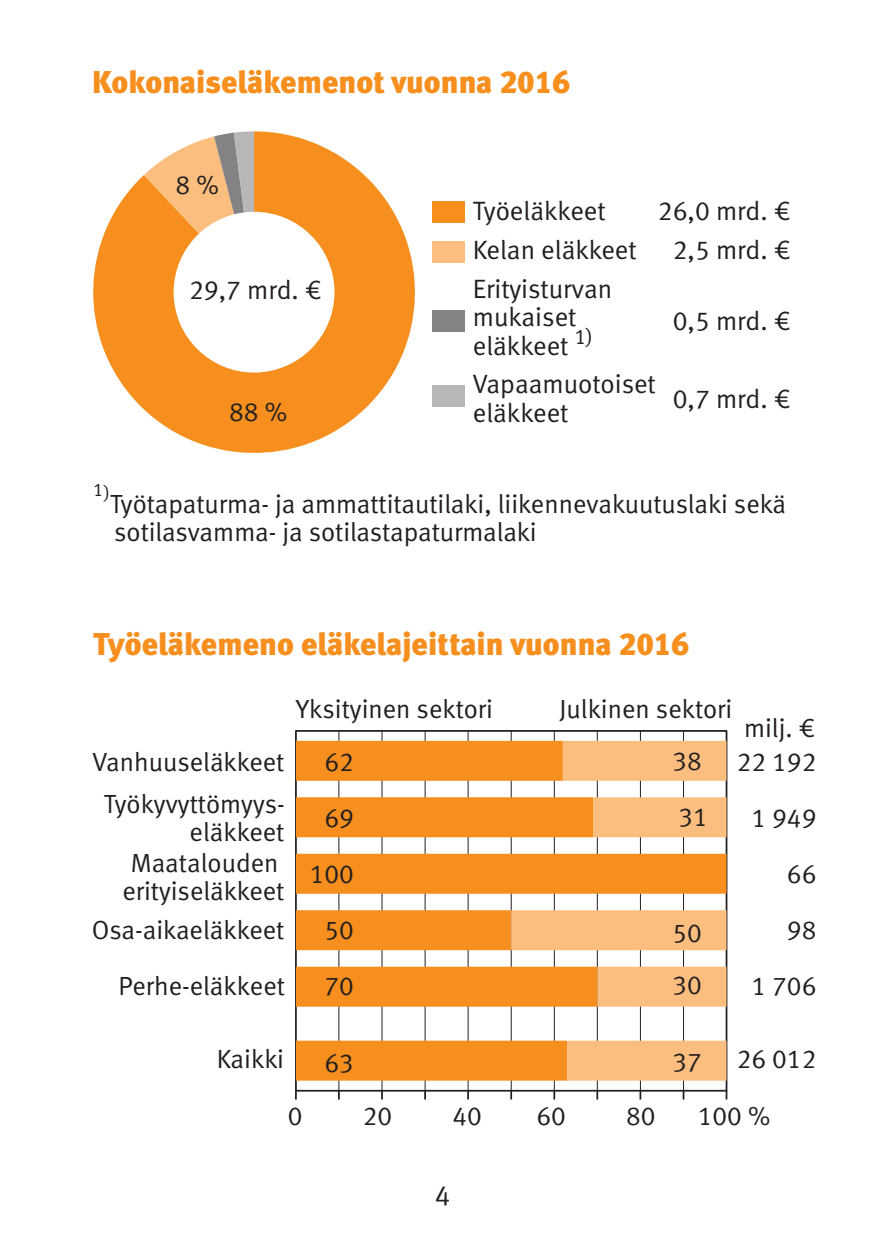
<style>
.page{position:relative;width:875px;height:1243px;background:#fff}
.page>*{position:absolute;margin:0;border:0;box-sizing:border-box;transform-origin:0 0}
.OTSIKKO{font:31.5px "Meta Black LF";color:#f68f1e}
.t1{font:28px "Meta Normal LF";color:#231f20}
.t2{font:26.6px/38.9px "Meta Normal LF";color:#231f20}
.Alahuomautus{font:26.25px/56px "Meta Normal LF";color:#231f20}
.Alahuomautus-2{font:18.2px "Meta Normal LF";color:#231f20}
</style>
<div class="page">
<svg style="left:93px;top:131px;width:322px;height:322px;fill:#f68f1e"></svg>
<svg style="left:144px;top:131px;width:110px;height:103px"></svg>
<div style="left:432px;top:202px;width:32px;height:21px;background:#f68f1e"></div>
<div style="left:432px;top:242px;width:32px;height:21px;background:#fcbe7e"></div>
<div style="left:432px;top:310px;width:32px;height:22px;background:#848284"></div>
<div style="left:432px;top:385px;width:32px;height:22px;background:#b8b6b7"></div>
<hr style="left:338px;top:731px;width:1px;height:360px;background:#231f20">
<hr style="left:381px;top:731px;width:1px;height:360px;background:#231f20">
<hr style="left:424px;top:731px;width:2px;height:360px;background:#231f20">
<hr style="left:467px;top:731px;width:2px;height:360px;background:#231f20">
<hr style="left:510px;top:731px;width:2px;height:360px;background:#231f20">
<hr style="left:553px;top:731px;width:2px;height:360px;background:#231f20">
<hr style="left:596px;top:731px;width:2px;height:360px;background:#231f20">
<hr style="left:640px;top:731px;width:1px;height:360px;background:#231f20">
<hr style="left:683px;top:731px;width:1px;height:360px;background:#231f20">
<div style="left:295px;top:730px;width:432px;height:362px;border:2px solid #231f20"></div>
<svg style="left:296px;top:741px;width:215px;height:340px;fill:#f68f1e"></svg>
<svg style="left:511px;top:741px;width:215px;height:340px"></svg>
<svg style="left:295px;top:1091px;width:2px;height:9px"></svg>
<svg style="left:338px;top:1091px;width:2px;height:9px"></svg>
<svg style="left:381px;top:1091px;width:2px;height:9px"></svg>
<svg style="left:424px;top:1091px;width:2px;height:9px"></svg>
<svg style="left:467px;top:1091px;width:2px;height:9px"></svg>
<svg style="left:510px;top:1091px;width:2px;height:9px"></svg>
<svg style="left:553px;top:1091px;width:2px;height:9px"></svg>
<svg style="left:596px;top:1091px;width:2px;height:9px"></svg>
<svg style="left:639px;top:1091px;width:2px;height:9px"></svg>
<svg style="left:682px;top:1091px;width:2px;height:9px"></svg>
<svg style="left:725px;top:1091px;width:2px;height:9px"></svg>
<p class="OTSIKKO" style="left:92px;top:63px;width:479px">Kokonaiseläkemenot vuonna 2016</p>
<p class="t2" style="left:175px;top:166px;width:45px">8 %</p>
<p class="t2" style="left:189px;top:270px;width:134px">29,7 mrd. €</p>
<p class="t2" style="left:229px;top:392px;width:60px">88 %</p>
<p class="t2" style="left:473px;top:191px;width:165px">Työeläkkeet<br>Kelan eläkkeet<br>Erityisturvan</p>
<p class="t2" style="left:473px;top:303px;width:122px;line-height:28.3px">mukaiset eläkkeet <sup>1)</sup></p>
<p class="t2" style="left:473px;top:370px;width:184px;line-height:28.3px">Vapaamuotoiset eläkkeet</p>
<p class="t2" style="left:658px;top:191px;width:134px;text-align:center">26,0 mrd. €<br>2,5 mrd. €</p>
<p class="t2" style="left:673px;top:301px;width:119px">0,5 mrd. €</p>
<p class="t2" style="left:673px;top:379px;width:119px">0,7 mrd. €</p>
<p class="Alahuomautus-2" style="left:93px;top:481px;width:18px">1)</p>
<p class="Alahuomautus" style="left:110px;top:490px;width:677px;line-height:28px">Työtapaturma- ja ammattitautilaki, liikennevakuutuslaki sekä sotilasvamma- ja sotilastapaturmalaki</p>
<p class="OTSIKKO" style="left:93px;top:625px;width:597px">Työeläkemeno eläkelajeittain vuonna 2016</p>
<p class="Alahuomautus" style="left:92px;top:740px;width:194px;line-height:42px;text-align:center">Vanhuuseläkkeet<br>Työkyvyttömyys-</p>
<p class="Alahuomautus" style="left:131px;top:815px;width:155px;line-height:31.5px;text-align:right">eläkkeet<br>Maatalouden</p>
<p class="Alahuomautus" style="left:92px;top:871px;width:194px;line-height:38.5px;text-align:right">erityiseläkkeet<br>Osa-aikaeläkkeet</p>
<p class="Alahuomautus" style="left:118px;top:957px;width:168px">Perhe-eläkkeet</p>
<p class="Alahuomautus" style="left:296px;top:681px;width:199px">Yksityinen sektori</p>
<p class="Alahuomautus" style="left:559px;top:681px;width:174px">Julkinen sektori</p>
<p class="Alahuomautus" style="left:310px;top:733px;width:46px;text-align:center">62<br>69<br>100<br>50<br>70</p>
<p class="Alahuomautus" style="left:672px;top:733px;width:37px">38<br>31</p>
<p class="Alahuomautus" style="left:672px;top:906px;width:31px;line-height:52.5px">50<br>30</p>
<p class="Alahuomautus" style="left:744px;top:700px;width:73px">milj. €</p>
<p class="Alahuomautus" style="left:737px;top:733px;width:81px;text-align:right">22 192<br>1 949<br>66<br>98<br>1 706</p>
<p class="Alahuomautus" style="left:217px;top:1031px;width:69px">Kaikki</p>
<p class="Alahuomautus" style="left:324px;top:1034px;width:31px">63</p>
<p class="Alahuomautus" style="left:672px;top:1034px;width:31px">37</p>
<p class="Alahuomautus" style="left:737px;top:1031px;width:81px">26 012</p>
<p class="Alahuomautus" style="left:288px;top:1088px;width:16px">0</p>
<p class="Alahuomautus" style="left:363px;top:1088px;width:31px">20</p>
<p class="Alahuomautus" style="left:452px;top:1088px;width:31px">40</p>
<p class="Alahuomautus" style="left:536px;top:1088px;width:31px">60</p>
<p class="Alahuomautus" style="left:626px;top:1088px;width:31px">80</p>
<p class="Alahuomautus" style="left:698px;top:1088px;width:74px">100 %</p>
<p class="t1" style="left:435px;top:1180px;width:17px">4</p>
</div>
